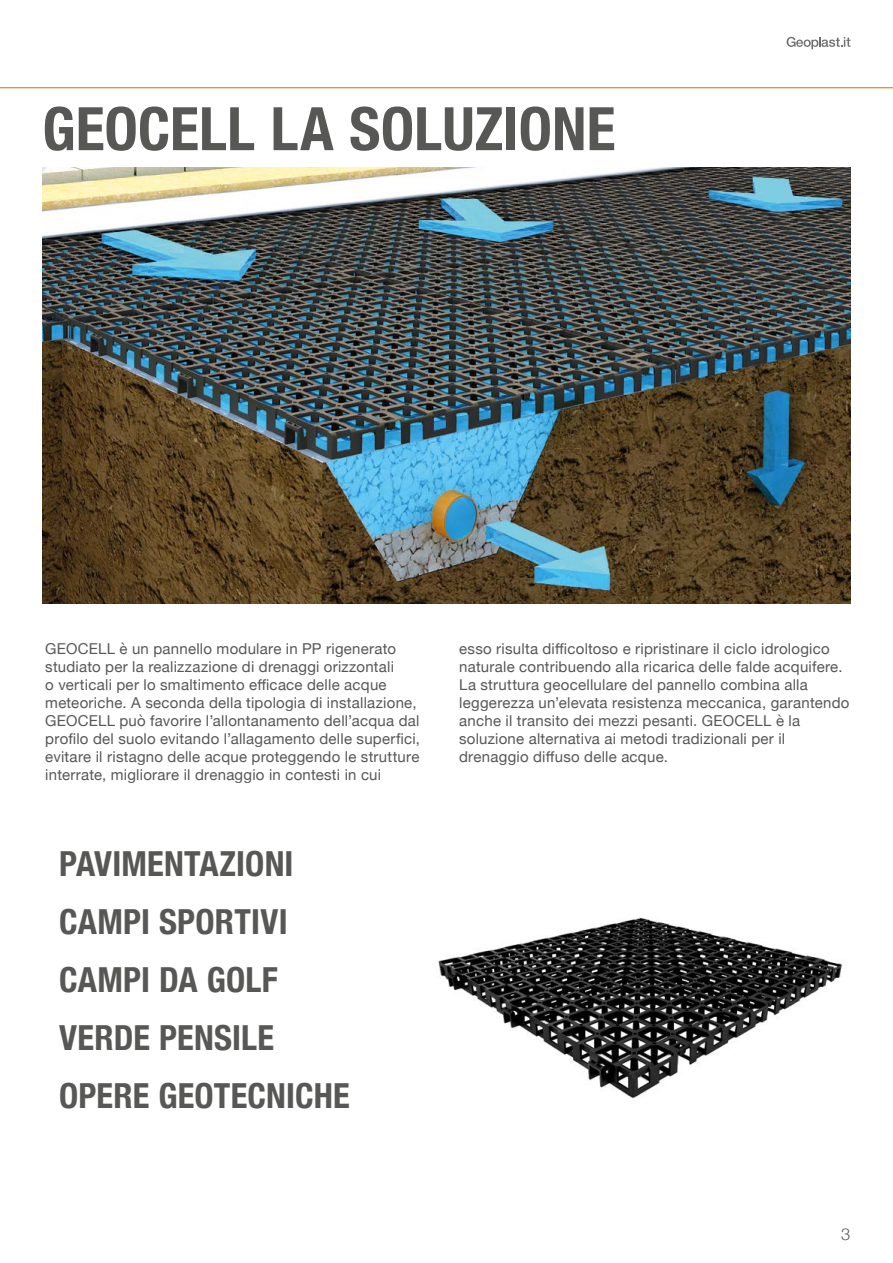
<style>
.page{position:relative;width:893px;height:1263px;background:#fff}
.page>*{position:absolute;margin:0;border:0;box-sizing:border-box;transform-origin:0 0}
.t1{font:700 condensed 60px "Helvetica Neue";color:#575756}
.t2{font:700 condensed 34.5px/58.1px "Helvetica Neue";letter-spacing:.005em;color:#575756}
.t3{font:300 16.5px "Helvetica Neue";color:#575756}
.t4{font:15px/18px "Helvetica Neue";letter-spacing:.015em;color:#575756}
</style>
<div class="page">
<svg style="left:787px;top:37px;width:63px;height:12px"></svg>
<hr style="left:0;top:87px;width:893px;height:1px;background:#ec7c01">
<img style="left:438px;top:917px;width:404px;height:182px">
<img style="left:42px;top:168px;width:808px;height:435px">
<h1 class="t1" style="left:42px;top:79px;width:575px">GEOCELL LA SOLUZIONE</h1>
<p class="t4" style="left:45px;top:640px;width:376px">GEOCELL è un pannello modulare in PP rigenerato studiato per la realizzazione di drenaggi orizzontali<br>o verticali per lo smaltimento efficace delle acque meteoriche. A seconda della tipologia di installazione, GEOCELL può favorire l’allontanamento dell’acqua dal profilo del suolo evitando l’allagamento delle superfici, evitare il ristagno delle acque proteggendo le strutture interrate, migliorare il drenaggio in contesti in cui</p>
<p class="t4" style="left:459px;top:640px;width:392px">esso risulta difficoltoso e ripristinare il ciclo idrologico naturale contribuendo alla ricarica delle falde acquifere.<br>La struttura geocellulare del pannello combina alla leggerezza un’elevata resistenza meccanica, garantendo anche il transito dei mezzi pesanti. GEOCELL è la soluzione alternativa ai metodi tradizionali per il drenaggio diffuso delle acque.</p>
<h2 class="t2" style="left:59px;top:833px;width:292px">PAVIMENTAZIONI<br>CAMPI SPORTIVI<br>CAMPI DA GOLF<br>VERDE PENSILE<br>OPERE GEOTECNICHE</h2>
<p class="t3" style="left:841px;top:1220px;width:11px">3</p>
</div>
